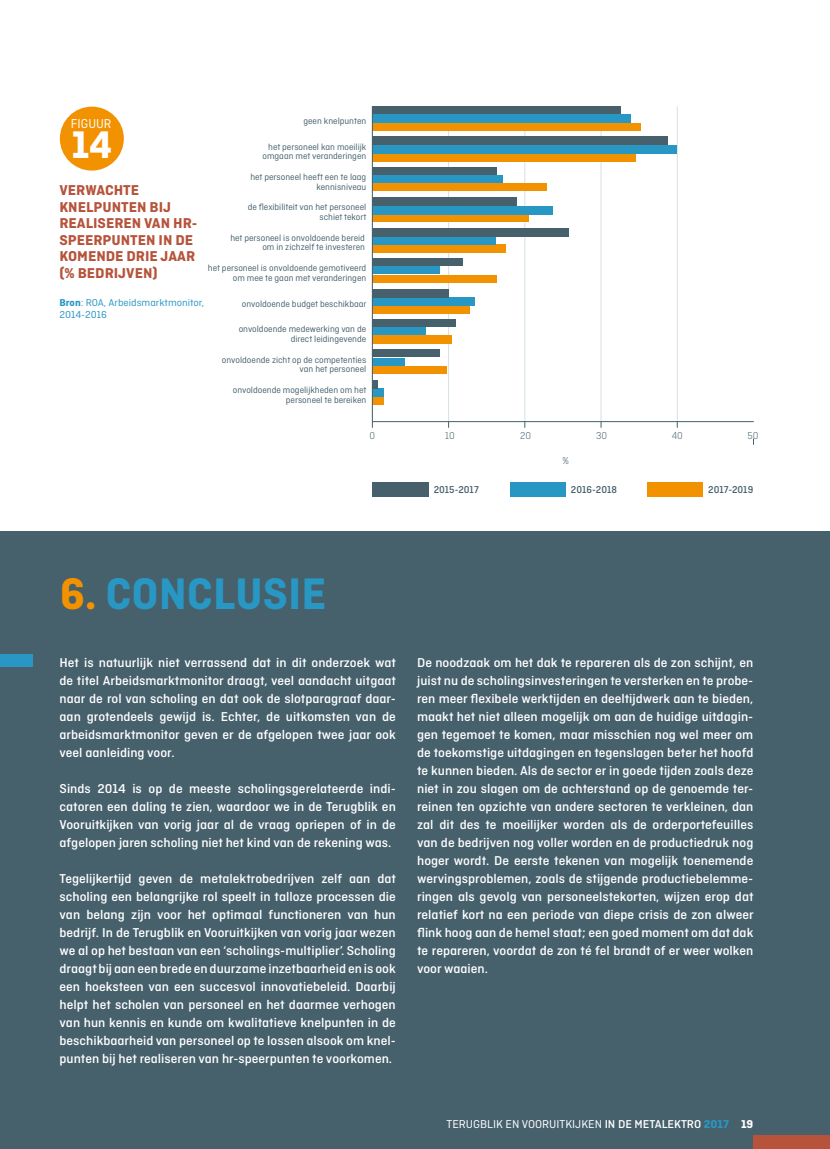
<style>
.page{position:relative;width:830px;height:1149px;background:#fff}
.page>*{position:absolute;margin:0;border:0;box-sizing:border-box;transform-origin:0 0}
.t1{font:700 46.5px "Ciutadella";color:#2897c4}
.t2{font:700 40.5px "Ciutadella";color:#fff}
.t3{font:700 15px/16.5px "Ciutadella";color:#b6533a;scale:1.05 1}
.t4{font:500 13.5px/18px "Ciutadella";color:#fff;text-align:justify;scale:1.04 1}
.t5{font:13.5px "Ciutadella";color:#fff}
.t6{font:12px "Ciutadella";color:#fff;scale:1.05 1}
.t7{font:10.5px/12px "Ciutadella";color:#2897c4;scale:1.05 1}
.t8{font:500 10.5px "Ciutadella";color:#46606c}
.t9{font:300 10.5px "Ciutadella";color:#46606c}
.t10{font:9.45px/9.4px "Ciutadella";color:#46606c;text-align:right}
.s1{font-weight:700}
.s2{color:#f39200}
.s3{font-weight:500}
.s4{font-weight:700;color:#2897c4}
</style>
<div class="page">
<div style="left:0;top:531px;width:829px;height:617px;background:#46606c"></div>
<div style="left:753px;top:1134px;width:76px;height:14px;background:#b6533a"></div>
<hr style="left:448px;top:106px;width:1px;height:315px;background:#d6dfe5">
<hr style="left:524px;top:106px;width:1px;height:315px;background:#d6dfe5">
<hr style="left:600px;top:106px;width:1px;height:315px;background:#d6dfe5">
<hr style="left:676px;top:106px;width:1px;height:315px;background:#d6dfe5">
<div style="left:372px;top:396px;width:11px;height:9px;background:#f39200"></div>
<div style="left:372px;top:388px;width:12px;height:8px;background:#2897c4"></div>
<div style="left:372px;top:380px;width:5px;height:8px;background:#46606c"></div>
<div style="left:372px;top:366px;width:75px;height:8px;background:#f39200"></div>
<div style="left:372px;top:357px;width:33px;height:8px;background:#2897c4"></div>
<div style="left:372px;top:349px;width:67px;height:8px;background:#46606c"></div>
<div style="left:372px;top:335px;width:79px;height:9px;background:#f39200"></div>
<div style="left:372px;top:327px;width:54px;height:8px;background:#2897c4"></div>
<div style="left:372px;top:319px;width:84px;height:8px;background:#46606c"></div>
<div style="left:372px;top:305px;width:97px;height:8px;background:#f39200"></div>
<div style="left:372px;top:297px;width:102px;height:8px;background:#2897c4"></div>
<div style="left:372px;top:289px;width:76px;height:8px;background:#46606c"></div>
<div style="left:372px;top:275px;width:124px;height:7px;background:#f39200"></div>
<div style="left:372px;top:266px;width:67px;height:8px;background:#2897c4"></div>
<div style="left:372px;top:258px;width:91px;height:8px;background:#46606c"></div>
<div style="left:372px;top:244px;width:134px;height:9px;background:#f39200"></div>
<div style="left:372px;top:236px;width:124px;height:8px;background:#2897c4"></div>
<div style="left:372px;top:228px;width:196px;height:8px;background:#46606c"></div>
<div style="left:372px;top:214px;width:156px;height:8px;background:#f39200"></div>
<div style="left:372px;top:206px;width:180px;height:8px;background:#2897c4"></div>
<div style="left:372px;top:197px;width:145px;height:9px;background:#46606c"></div>
<div style="left:372px;top:183px;width:174px;height:8px;background:#f39200"></div>
<div style="left:372px;top:175px;width:130px;height:8px;background:#2897c4"></div>
<div style="left:372px;top:167px;width:124px;height:8px;background:#46606c"></div>
<div style="left:372px;top:153px;width:263px;height:8px;background:#f39200"></div>
<div style="left:372px;top:145px;width:304px;height:8px;background:#2897c4"></div>
<div style="left:372px;top:137px;width:295px;height:8px;background:#46606c"></div>
<div style="left:372px;top:123px;width:268px;height:8px;background:#f39200"></div>
<div style="left:372px;top:114px;width:258px;height:8px;background:#2897c4"></div>
<div style="left:372px;top:106px;width:249px;height:8px;background:#46606c"></div>
<hr style="left:372px;top:421px;width:381px;height:1px;background:#46606c">
<hr style="left:372px;top:106px;width:1px;height:315px;background:#46606c">
<div style="left:372px;top:481px;width:56px;height:15px;background:#46606c"></div>
<div style="left:509px;top:481px;width:56px;height:15px;background:#2897c4"></div>
<div style="left:646px;top:481px;width:56px;height:15px;background:#f39200"></div>
<div style="left:60px;top:107px;width:64px;height:63px;background:#f39200;border-radius:50%"></div>
<div style="left:0;top:654px;width:33px;height:13px;background:#2897c4"></div>
<p class="t10" style="left:303px;top:116px;width:64px">geen knelpunten</p>
<p class="t5" style="left:71px;top:116px;width:42px">FIGUUR</p>
<h2 class="t2" style="left:71px;top:121px;width:42px">14</h2>
<p class="t3" style="left:59px;top:182px;width:133px">VERWACHTE<br>KNELPUNTEN BIJ<br>REALISEREN VAN HR-<br>SPEERPUNTEN IN DE<br>KOMENDE DRIE JAAR (% BEDRIJVEN)</p>
<p class="t7" style="left:59px;top:297px;width:139px"><span class="s1">Bron</span>: ROA, Arbeidsmarktmonitor,<br>2014-2016</p>
<p class="t10" style="left:262px;top:142px;width:105px">het personeel kan moeilijk omgaan met veranderingen</p>
<p class="t10" style="left:250px;top:172px;width:117px">het personeel heeft een te laag kennisniveau</p>
<p class="t10" style="left:247px;top:202px;width:120px">de flexibiliteit van het personeel schiet tekort</p>
<p class="t10" style="left:230px;top:233px;width:136px">het personeel is onvoldoende bereid om in zichzelf te investeren</p>
<p class="t10" style="left:208px;top:263px;width:160px">het personeel is onvoldoende gemotiveerd om mee te gaan met veranderingen</p>
<p class="t10" style="left:242px;top:298px;width:126px">onvoldoende budget beschikbaar</p>
<p class="t10" style="left:238px;top:324px;width:129px">onvoldoende medewerking van de direct leidingevende</p>
<p class="t10" style="left:222px;top:355px;width:146px">onvoldoende zicht op de competenties van het personeel</p>
<p class="t10" style="left:233px;top:385px;width:135px">onvoldoende mogelijkheden om het personeel te bereiken</p>
<p class="t9" style="left:369px;top:429px;width:7px">0</p>
<p class="t9" style="left:445px;top:429px;width:11px">10</p>
<p class="t9" style="left:520px;top:429px;width:13px">20</p>
<p class="t9" style="left:595px;top:429px;width:13px">30</p>
<p class="t9" style="left:671px;top:429px;width:13px">40</p>
<p class="t9" style="left:747px;top:429px;width:13px">50</p>
<p class="t9" style="left:562px;top:455px;width:8px">%</p>
<p class="t8" style="left:433px;top:483px;width:47px">2015-2017</p>
<p class="t8" style="left:570px;top:483px;width:48px">2016-2018</p>
<p class="t8" style="left:708px;top:483px;width:46px">2017-2019</p>
<h1 class="t1" style="left:60px;top:567px;width:268px"><span class="s2">6.</span> CONCLUSIE</h1>
<p class="t4" style="left:60px;top:653px;width:325px">Het is natuurlijk niet verrassend dat in dit onderzoek wat de titel Arbeidsmarktmonitor draagt, veel aandacht uitgaat naar de rol van scholing en dat ook de slotparagraaf daar&shy;aan grotendeels gewijd is. Echter, de uitkomsten van de arbeidsmarktmonitor geven er de afgelopen twee jaar ook veel aanleiding voor.</p>
<p class="t4" style="left:60px;top:779px;width:325px">Sinds 2014 is op de meeste scholingsgerelateerde indi&shy;catoren een daling te zien, waardoor we in de Terugblik en Vooruitkijken van vorig jaar al de vraag opriepen of in de afgelopen jaren scholing niet het kind van de rekening was.</p>
<p class="t4" style="left:60px;top:869px;width:325px">Tegelijkertijd geven de metalektrobedrijven zelf aan dat scholing een belangrijke rol speelt in talloze processen die van belang zijn voor het optimaal functioneren van hun bedrijf. In de Terugblik en Vooruitkijken van vorig jaar wezen we al op het bestaan van een ‘scholings-multiplier’. Scholing draagt bij aan een brede en duurzame inzetbaarheid en is ook een hoeksteen van een succesvol innovatiebeleid. Daarbij helpt het scholen van personeel en het daarmee verhogen van hun kennis en kunde om kwalitatieve knelpunten in de beschikbaarheid van personeel op te lossen alsook om knel&shy;punten bij het realiseren van hr-speerpunten te voorkomen.</p>
<p class="t4" style="left:417px;top:653px;width:325px">De noodzaak om het dak te repareren als de zon schijnt, en juist nu de scholingsinvesteringen te versterken en te probe&shy;ren meer flexibele werktijden en deeltijdwerk aan te bieden, maakt het niet alleen mogelijk om aan de huidige uitdagin&shy;gen tegemoet te komen, maar misschien nog wel meer om de toekomstige uitdagingen en tegenslagen beter het hoofd te kunnen bieden. Als de sector er in goede tijden zoals deze niet in zou slagen om de achterstand op de genoemde ter&shy;reinen ten opzichte van andere sectoren te verkleinen, dan zal dit des te moeilijker worden als de orderportefeuilles van de bedrijven nog voller worden en de productiedruk nog hoger wordt. De eerste tekenen van mogelijk toenemende wervingsproblemen, zoals de stijgende productiebelemme&shy;ringen als gevolg van personeelstekorten, wijzen erop dat relatief kort na een periode van diepe crisis de zon alweer flink hoog aan de hemel staat; een goed moment om dat dak te repareren, voordat de zon té fel brandt of er weer wolken voor waaien.</p>
<p class="t6" style="left:446px;top:1117px;width:293px">TERUGBLIK EN VOORUITKIJKEN <span class="s3">IN DE METALEKTRO</span> <span class="s4">2017</span> <span class="s1">19</span></p>
</div>
